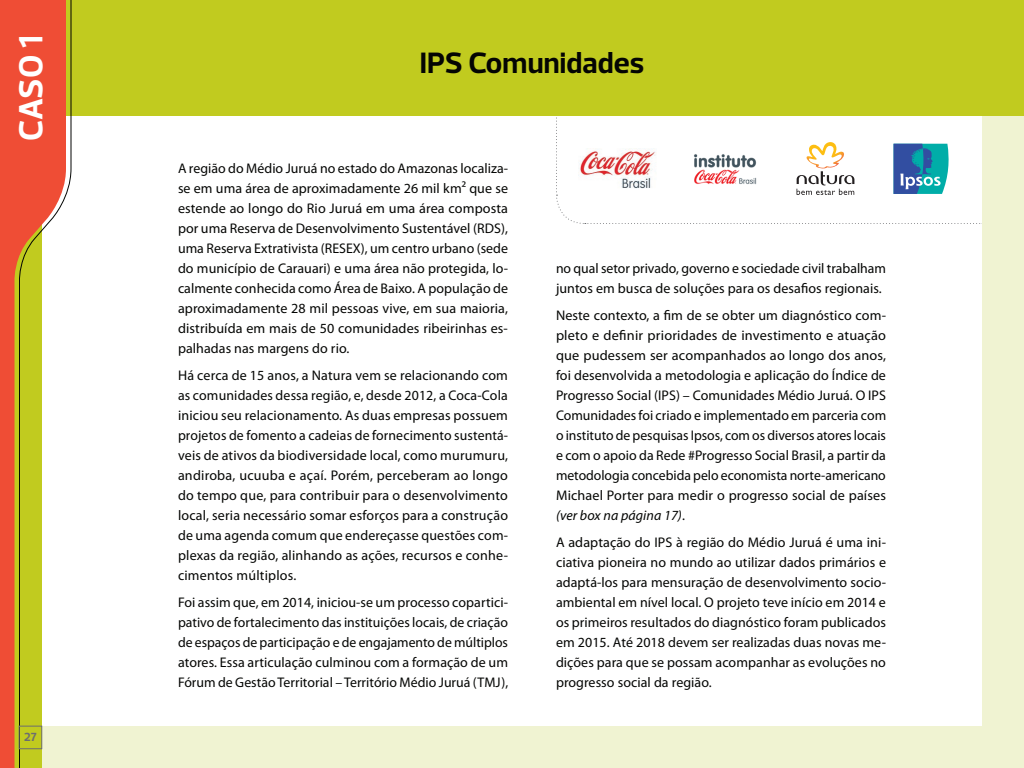
<style>
.page{position:relative;width:1024px;height:768px;background:#fff}
.page>*{position:absolute;margin:0;border:0;box-sizing:border-box;transform-origin:0 0}
.t1{font:700 34px "Prelo";color:#fff}
.t2{font:700 30px "Prelo";letter-spacing:.005em;color:#040503}
.t3{font:14px/20px "Myriad Pro";letter-spacing:.005em;color:#040503;text-align:justify}
.t4{font:700 12px "Prelo";color:#6c6d70}
.s1{font-style:italic}
</style>
<div class="page">
<div style="left:32px;top:726px;width:992px;height:42px;background:#f0f3d2"></div>
<div style="left:982px;top:113px;width:42px;height:655px;background:#f0f3d2"></div>
<div style="left:60px;top:0;width:964px;height:116px;background:#c1cb1f"></div>
<svg style="left:0;top:0;width:72px;height:768px"></svg>
<div style="left:19px;top:726px;width:23px;height:23px;border:1px solid #6c6d70"></div>
<svg style="left:556px;top:117px;width:426px;height:107px"></svg>
<img style="left:579px;top:149px;width:77px;height:39px">
<h1 class="t1" style="left:10px;top:141px;width:108px;rotate:-90deg">CASO 1</h1>
<p class="t4" style="left:24px;top:730px;width:14px">27</p>
<h2 class="t2" style="left:420px;top:44px;width:226px">IPS Comunidades</h2>
<p class="t3" style="left:178px;top:158px;width:332px">A região do Médio Juruá no estado do Amazonas localiza&shy;se em uma área de aproximadamente 26 mil km² que se estende ao longo do Rio Juruá em uma área composta por uma Reserva de Desenvolvimento Sustentável (RDS), uma Reserva Extrativista (RESEX), um centro urbano (sede do município de Carauari) e uma área não protegida, lo&shy;calmente conhecida como Área de Baixo. A população de aproximadamente 28 mil pessoas vive, em sua maioria, distribuída em mais de 50 comunidades ribeirinhas es&shy;palhadas nas margens do rio.</p>
<p class="t3" style="left:178px;top:365px;width:332px">Há cerca de 15 anos, a Natura vem se relacionando com as comunidades dessa região, e, desde 2012, a Coca-Cola iniciou seu relacionamento. As duas empresas possuem projetos de fomento a cadeias de fornecimento sustentá&shy;veis de ativos da biodiversidade local, como murumuru, andiroba, ucuuba e açaí. Porém, perceberam ao longo do tempo que, para contribuir para o desenvolvimento local, seria necessário somar esforços para a construção de uma agenda comum que endereçasse questões com&shy;plexas da região, alinhando as ações, recursos e conhe&shy;cimentos múltiplos.</p>
<p class="t3" style="left:178px;top:592px;width:332px">Foi assim que, em 2014, iniciou-se um processo copartici&shy;pativo de fortalecimento das instituições locais, de criação de espaços de participação e de engajamento de múltiplos atores. Essa articulação culminou com a formação de um Fórum de Gestão Territorial – Território Médio Juruá (TMJ),</p>
<p class="t3" style="left:556px;top:258px;width:332px">no qual setor privado, governo e sociedade civil trabalham juntos em busca de soluções para os desafios regionais.</p>
<p class="t3" style="left:556px;top:305px;width:332px">Neste contexto, a fim de se obter um diagnóstico com&shy;pleto e definir prioridades de investimento e atuação que pudessem ser acompanhados ao longo dos anos, foi desenvolvida a metodologia e aplicação do Índice de Progresso Social (IPS) – Comunidades Médio Juruá. O IPS Comunidades foi criado e implementado em parceria com o instituto de pesquisas Ipsos, com os diversos atores locais e com o apoio da Rede #Progresso Social Brasil, a partir da metodologia concebida pelo economista norte-americano Michael Porter para medir o progresso social de países <span class="s1">(ver box na página 17)</span>.</p>
<p class="t3" style="left:556px;top:532px;width:332px">A adaptação do IPS à região do Médio Juruá é uma ini&shy;ciativa pioneira no mundo ao utilizar dados primários e adaptá-los para mensuração de desenvolvimento socio&shy;ambiental em nível local. O projeto teve início em 2014 e os primeiros resultados do diagnóstico foram publicados em 2015. Até 2018 devem ser realizadas duas novas me&shy;dições para que se possam acompanhar as evoluções no progresso social da região.</p>
</div>
